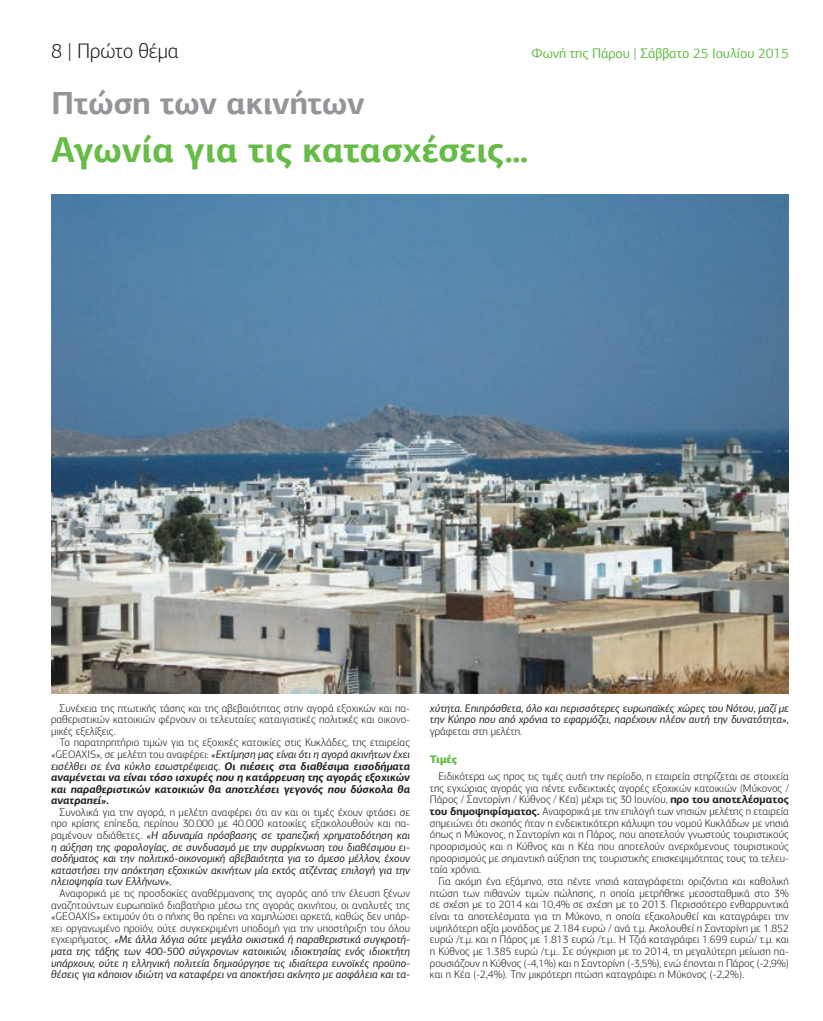
<style>
.page{position:relative;width:823px;height:1021px;background:#fff}
.page>*{position:absolute;margin:0;border:0;box-sizing:border-box;transform-origin:0 0}
.t1{font:700 36px "PF Agora Sans Pro";color:#65bc46}
.t2{font:700 32px "PF Agora Sans Pro";color:#939598}
.t3{font:300 21px "PF Agora Sans Pro";letter-spacing:-.01em;color:#231f20}
.t4{font:14px "PF Agora Sans Pro";letter-spacing:-.01em;color:#65bc47}
.t5{font:300 11px/11.7px "PF Agora Sans Pro";color:#231f20;text-align:justify}
.t6{font:italic 11px/11.6px "PF Agora Sans Pro";color:#231f20;text-align:justify}
.t7{font:italic 700 11px/11.6px "PF Agora Sans Pro";color:#231f20;text-align:justify}
.t8{font:900 11px "PF Agora Sans Pro";color:#65bc46}
.s1{font-weight:300;font-style:normal}
.s2{font-weight:400}
.s3{font-weight:400;font-style:italic}
.s4{font-weight:700}
</style>
<div class="page">
<img style="left:51px;top:194px;width:737px;height:500px">
<h3 class="t3" style="left:51px;top:39px;width:129px">8 | Πρώτο θέμα</h3>
<p class="t4" style="left:531px;top:45px;width:259px">Φωνή της Πάρου | Σάββατο 25 Ιουλίου 2015</p>
<h2 class="t2" style="left:51px;top:82px;width:315px">Πτώση των ακινήτων</h2>
<h1 class="t1" style="left:51px;top:126px;width:479px">Αγωνία για τις κατασχέσεις…</h1>
<p class="t5" style="left:51px;top:702px;width:360px;text-indent:9px">Συνέχεια της πτωτικής τάσης και της αβεβαιότητας στην αγορά εξοχικών και πα&shy;ραθεριστικών κατοικιών φέρνουν οι τελευταίες καταιγιστικές πολιτικές και οικονο&shy;μικές εξελίξεις.</p>
<p class="t7" style="left:51px;top:736px;width:360px;text-indent:9px"><span class="s1">Το παρατηρητήριο τιμών για τις εξοχικές κατοικίες στις Κυκλάδες, της εταιρείας «GEOAXIS», σε μελέτη του αναφέρει:</span> <span class="s2">«Εκτίμηση μας είναι ότι η αγορά ακινήτων έχει εισέλθει σε ένα κύκλο εσωστρέφειας.</span> Οι πιέσεις στα διαθέσιμα εισοδήματα αναμένεται να είναι τόσο ισχυρές που η κατάρρευση της αγοράς εξοχικών και παραθεριστικών κατοικιών θα αποτελέσει γεγονός που δύσκολα θα ανατραπεί».</p>
<p class="t6" style="left:51px;top:806px;width:360px;text-indent:9px"><span class="s1">Συνολικά για την αγορά, η μελέτη αναφέρει ότι αν και οι τιμές έχουν φτάσει σε προ κρίσης επίπεδα, περίπου 30.000 με 40.000 κατοικίες εξακολουθούν και πα&shy;ραμένουν αδιάθετες.</span> «Η αδυναμία πρόσβασης σε τραπεζική χρηματοδότηση και η αύξηση της φορολογίας, σε συνδυασμό με την συρρίκνωση του διαθέσιμου ει&shy;σοδήματος και την πολιτικό-οικονομική αβεβαιότητα για το άμεσο μέλλον, έχουν καταστήσει την απόκτηση εξοχικών ακινήτων μία εκτός ατζέντας επιλογή για την πλειοψηφία των Ελλήνων».</p>
<p class="t5" style="left:51px;top:887px;width:360px;text-indent:9px">Αναφορικά με τις προσδοκίες αναθέρμανσης της αγοράς από την έλευση ξένων αναζητούντων ευρωπαϊκό διαβατήριο μέσω της αγοράς ακινήτου, οι αναλυτές της «GEOAXIS» εκτιμούν ότι ο πήχης θα πρέπει να χαμηλώσει αρκετά, καθώς δεν υπάρ&shy;χει οργανωμένο προϊόν, ούτε συγκεκριμένη υποδομή για την υποστήριξη του όλου εγχειρήματος. <span class="s3">«Με άλλα λόγια ούτε μεγάλα οικιστικά ή παραθεριστικά συγκροτή&shy;ματα της τάξης των 400-500 σύγχρονων κατοικιών, ιδιοκτησίας ενός ιδιοκτήτη υπάρχουν, ούτε η ελληνική πολιτεία δημιούργησε τις ιδιαίτερα ευνοϊκές προϋπο&shy;θέσεις για κάποιον ιδιώτη να καταφέρει να αποκτήσει ακίνητο με ασφάλεια και τα-</span></p>
<p class="t6" style="left:429px;top:702px;width:360px">χύτητα. Επιπρόσθετα, όλο και περισσότερες ευρωπαϊκές χώρες του Νότου, μαζί με την Κύπρο που από χρόνια το εφαρμόζει, παρέχουν πλέον αυτή την δυνατότητα»,</p>
<p class="t5" style="left:429px;top:725px;width:94px">γράφεται στη μελέτη.</p>
<p class="t8" style="left:429px;top:751px;width:29px">Τιμές</p>
<p class="t5" style="left:429px;top:770px;width:360px;text-indent:9px">Ειδικότερα ως προς τις τιμές αυτή την περίοδο, η εταιρεία στηρίζεται σε στοιχεία της εγχώριας αγοράς για πέντε ενδεικτικές αγορές εξοχικών κατοικιών (Μύκονος / Πάρος / Σαντορίνη / Κύθνος / Κέα) μέχρι τις 30 Ιουνίου, <span class="s4">προ του αποτελέσματος του δημοψηφίσματος.</span> Αναφορικά με την επιλογή των νησιών μελέτης η εταιρεία σημειώνει ότι σκοπός ήταν η ενδεικτικότερη κάλυψη του νομού Κυκλάδων με νησιά όπως η Μύκονος, η Σαντορίνη και η Πάρος, που αποτελούν γνωστούς τουριστικούς προορισμούς και η Κύθνος και η Κέα που αποτελούν ανερχόμενους τουριστικούς προορισμούς με σημαντική αύξηση της τουριστικής επισκεψιμότητας τους τα τελευ&shy;ταία χρόνια.</p>
<p class="t5" style="left:429px;top:875px;width:360px;text-indent:9px">Για ακόμη ένα εξάμηνο, στα πέντε νησιά καταγράφεται οριζόντια και καθολική πτώση των πιθανών τιμών πώλησης, η οποία μετρήθηκε μεσοσταθμικά στο 3% σε σχέση με το 2014 και 10,4% σε σχέση με το 2013. Περισσότερο ενθαρρυντικά είναι τα αποτελέσματα για τη Μύκονο, η οποία εξακολουθεί και καταγράφει την υψηλότερη αξία μονάδος με 2.184 ευρώ / ανά τ.μ. Ακολουθεί η Σαντορίνη με 1.852 ευρώ /τ.μ. και η Πάρος με 1.813 ευρώ /τ.μ.. Η Τζιά καταγράφει 1.699 ευρώ/ τ.μ. και η Κύθνος με 1.385 ευρώ /τ.μ.. Σε σύγκριση με το 2014, τη μεγαλύτερη μείωση πα&shy;ρουσιάζουν η Κύθνος (-4,1%) και η Σαντορίνη (-3,5%), ενώ έπονται η Πάρος (-2,9%) και η Κέα (-2,4%). Την μικρότερη πτώση καταγράφει η Μύκονος (-2,2%).</p>
</div>
